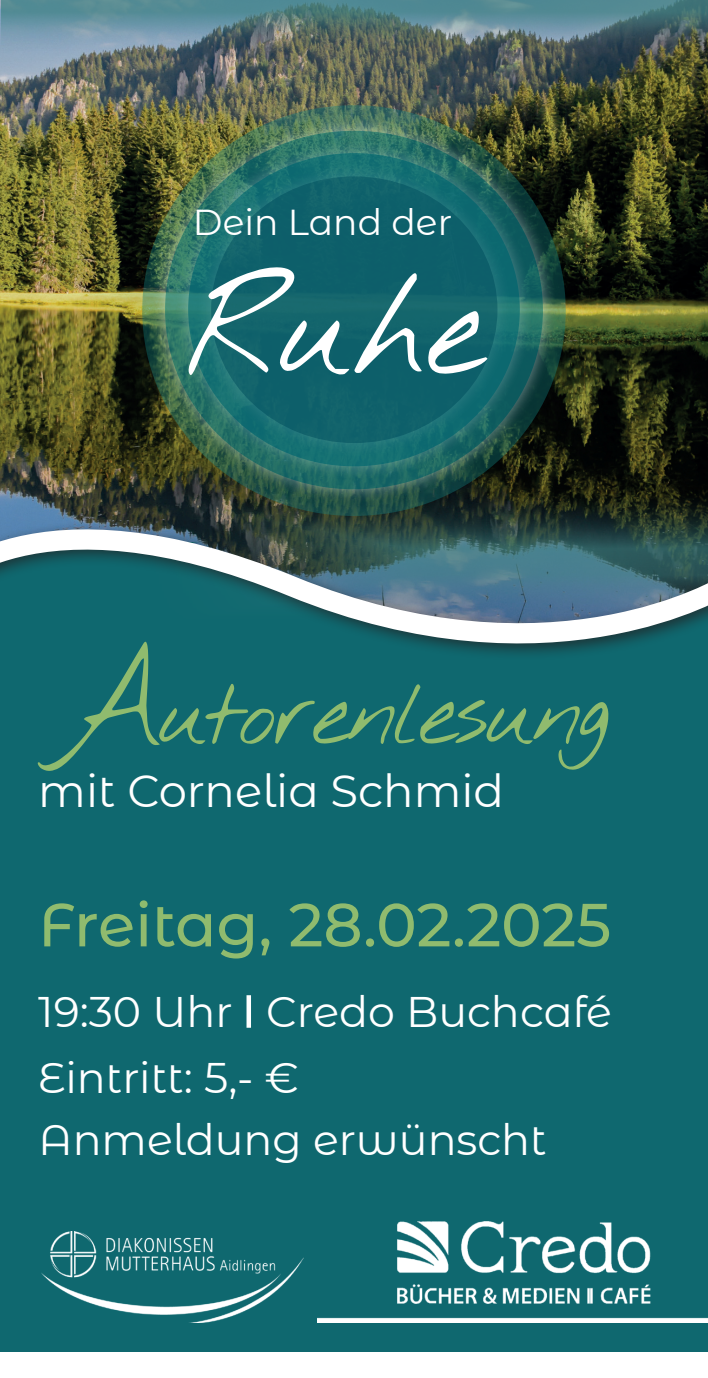
<style>
.page{position:relative;width:708px;height:1378px;background:#fff}
.page>*{position:absolute;margin:0;border:0;box-sizing:border-box;transform-origin:0 0}
.t1{font:135px "Nothing You Could Do";color:#fff}
.t2{font:90px "Nothing You Could Do";letter-spacing:-.04em;color:#90bb6e}
.t3{font:500 60.75px "Montserrat Alternates";letter-spacing:-.005em;color:#90bb6e}
.t4{font:45px "Montserrat Alternates";color:#fff}
.t5{font:42.75px/65.7px "Montserrat Alternates";color:#fff}
.t6{font:36px "Montserrat Alternates";color:#fff}
.s1{font-size:135px}
</style>
<div class="page">
<img style="left:0;top:0;width:708px;height:480px">
<div style="left:0;top:719px;width:708px;height:633px;background:#0f686f"></div>
<div style="left:151px;top:116px;width:407px;height:388px;background:#fff;opacity:.9"></div>
<div style="left:174px;top:139px;width:360px;height:342px;background:#fff;opacity:.5"></div>
<div style="left:194px;top:159px;width:321px;height:302px;background:#fff;opacity:.31"></div>
<div style="left:211px;top:176px;width:286px;height:267px;background:#0e606a;border-radius:50%"></div>
<svg style="left:1px;top:0;width:707px;height:57px;background:#5d7d82"></svg>
<svg style="left:0;top:480px;width:708px;height:239px;background:#356a6f"></svg>
<hr style="left:247px;top:995px;width:4px;height:32px;background:#fff">
<img style="left:318px;top:1173px;width:390px;height:149px">
<img style="left:41px;top:1231px;width:262px;height:91px">
<p class="t6" style="left:193px;top:198px;width:261px">Dein Land der</p>
<h1 class="t1" style="left:187px;top:247px;width:298px">Ruhe</h1>
<h2 class="t2" style="left:51px;top:659px;width:561px"><span class="s1">A</span>utorenlesung</h2>
<p class="t4" style="left:38px;top:760px;width:467px">mit Cornelia Schmid</p>
<h3 class="t3" style="left:38px;top:882px;width:574px">Freitag, 28.02.2025</h3>
<p class="t5" style="left:38px;top:977px;width:575px">19:30 Uhr Credo Buchcafé<br>Eintritt: 5,- €</p>
<p class="t5" style="left:38px;top:1105px;width:510px">Anmeldung erwünscht</p>
</div>
